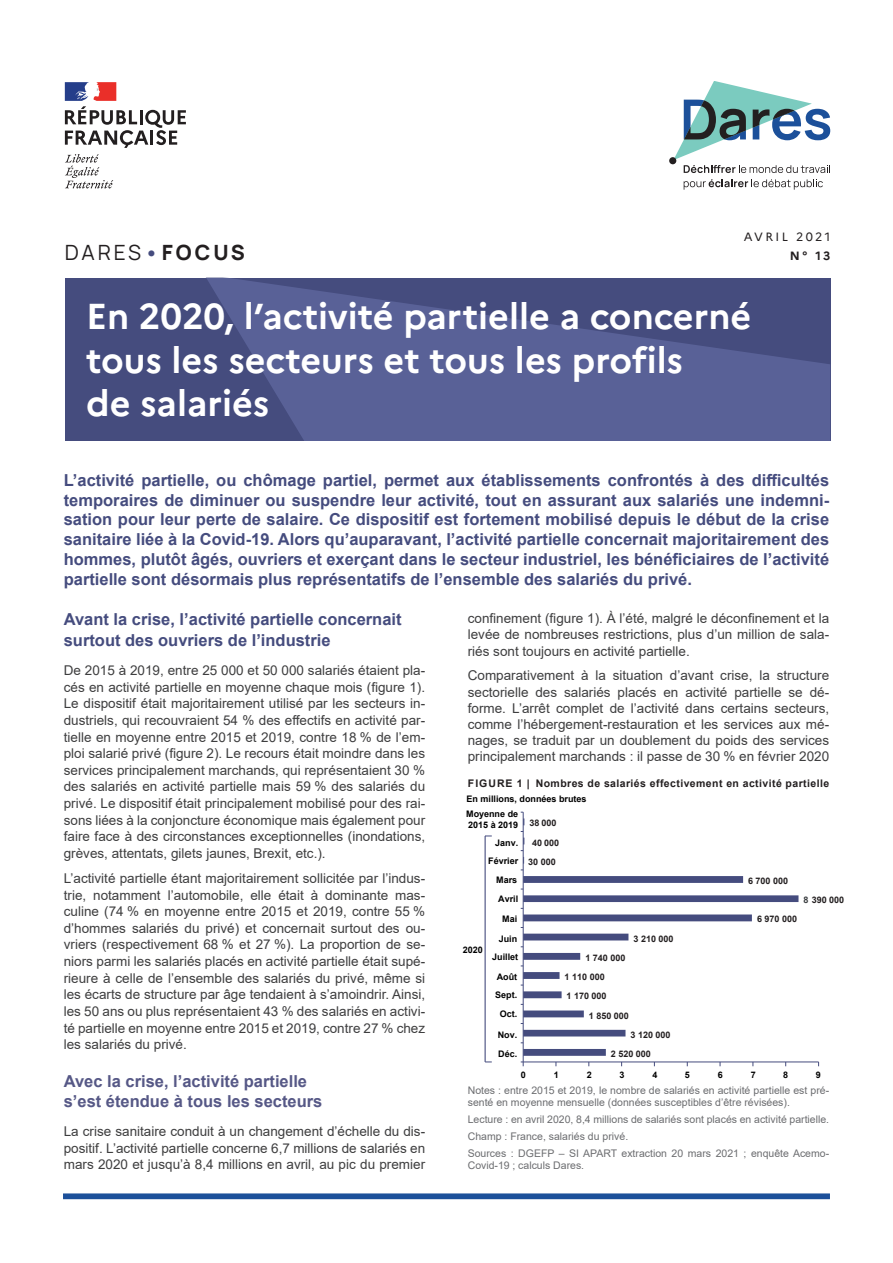
<style>
.page{position:relative;width:893px;height:1263px;background:#fff}
.page>*{position:absolute;margin:0;border:0;box-sizing:border-box;transform-origin:0 0}
.t1{font:700 36px/43.2px "Marianne";color:#fff}
.t2{font:21px "Manrope";letter-spacing:.13em;color:#231f20}
.t3{font:700 16.5px/19.8px "Arial";color:#454c7e;text-align:justify}
.t4{font:700 16.5px/20.2px "Arial";color:#565886}
.t5{font:13.5px/16.6px "Arial";color:#3e3e3f;text-align:justify}
.t6{font:12px "Marianne";letter-spacing:.2em;color:#231f20}
.t7{font:700 12px "Marianne";color:#231f20}
.t8{font:10.5px/16.8px "Arial";color:#6c6d70}
.t9{font:700 10.5px "Arial";letter-spacing:.04em;color:#231f20}
.t10{font:700 9px/19.2px "Arial";color:#000001}
.t11{font:700 9px "Arial";color:#231f20}
.s1{font-weight:700;color:#454c7e}
.s2{font-weight:800}
.s3{color:#36393c}
</style>
<div class="page">
<svg style="left:63px;top:1193px;width:767px;height:6px;background:#2d5da1"></svg>
<div style="left:65px;top:278px;width:765px;height:162px;background:#454c7e"></div>
<svg style="left:207px;top:278px;width:623px;height:162px;fill:#596197"></svg>
<div style="left:669px;top:157px;width:7px;height:7px;background:#231f20;border-radius:50%"></div>
<svg style="left:684px;top:179px;width:139px;height:10px"></svg>
<svg style="left:673px;top:81px;width:157px;height:92px"></svg>
<svg style="left:65px;top:154px;width:48px;height:34px"></svg>
<svg style="left:65px;top:82px;width:121px;height:66px"></svg>
<svg style="left:524px;top:818px;width:274px;height:238px"></svg>
<hr style="left:523px;top:1062px;width:296px;height:1px;background:#454c7e">
<hr style="left:523px;top:812px;width:1px;height:250px;background:#454c7e">
<hr style="left:485px;top:836px;width:1px;height:226px;background:#454c7e">
<h2 class="t2" style="left:65px;top:237px;width:182px">DARES<span class="s1">•</span><span class="s2">FOCUS</span></h2>
<p class="t6" style="left:744px;top:229px;width:88px">AVRIL 2021</p>
<p class="t7" style="left:790px;top:248px;width:42px">N° 13</p>
<h1 class="t1" style="left:86px;top:295px;width:667px">En 2020, l’activité partielle a concerné tous les secteurs et tous les profils<br>de salariés</h1>
<p class="t3" style="left:64px;top:470px;width:767px">L’activité partielle, ou chômage partiel, permet aux établissements confrontés à des difficultés temporaires de diminuer ou suspendre leur activité, tout en assurant aux salariés une indemni&shy;sation pour leur perte de salaire. Ce dispositif est fortement mobilisé depuis le début de la crise sanitaire liée à la Covid-19. Alors qu’auparavant, l’activité partielle concernait majoritairement des hommes, plutôt âgés, ouvriers et exerçant dans le secteur industriel, les bénéficiaires de l’activité partielle sont désormais plus représentatifs de l’ensemble des salariés du privé.</p>
<p class="t3" style="left:64px;top:610px;width:339px;line-height:20.2px">Avant la crise, l’activité partielle concernait surtout des ouvriers de l’industrie</p>
<p class="t5" style="left:64px;top:662px;width:363px">De 2015 à 2019, entre 25 000 et 50 000 salariés étaient pla&shy;cés en activité partielle en moyenne chaque mois (figure 1).<br>Le dispositif était majoritairement utilisé par les secteurs in&shy;dustriels, qui recouvraient 54 % des effectifs en activité par&shy;tielle en moyenne entre 2015 et 2019, contre 18 % de l’em&shy;ploi salarié privé (figure 2). Le recours était moindre dans les services principalement marchands, qui représentaient 30 % des salariés en activité partielle mais 59 % des salariés du privé. Le dispositif était principalement mobilisé pour des rai&shy;sons liées à la conjoncture économique mais également pour faire face à des circonstances exceptionnelles (inondations, grèves, attentats, gilets jaunes, Brexit, etc.).</p>
<p class="t5" style="left:64px;top:870px;width:363px">L’activité partielle étant majoritairement sollicitée par l’indus&shy;trie, notamment l’automobile, elle était à dominante mas&shy;culine (74 % en moyenne entre 2015 et 2019, contre 55 % d’hommes salariés du privé) et concernait surtout des ou&shy;vriers (respectivement 68 % et 27 %). La proportion de se&shy;niors parmi les salariés placés en activité partielle était supé&shy;rieure à celle de l’ensemble des salariés du privé, même si les écarts de structure par âge tendaient à s’amoindrir. Ainsi, les 50 ans ou plus représentaient 43 % des salariés en activi&shy;té partielle en moyenne entre 2015 et 2019, contre 27 % chez les salariés du privé.</p>
<p class="t4" style="left:64px;top:1071px;width:260px">Avec la crise, l’activité partielle s’est étendue à tous les secteurs</p>
<p class="t5" style="left:64px;top:1123px;width:363px">La crise sanitaire conduit à un changement d’échelle du dis&shy;positif. L’activité partielle concerne 6,7 millions de salariés en mars 2020 et jusqu’à 8,4 millions en avril, au pic du premier</p>
<p class="t5" style="left:468px;top:610px;width:363px;line-height:16.2px">confinement (figure 1). À l’été, malgré le déconfinement et la levée de nombreuses restrictions, plus d’un million de sala&shy;riés sont toujours en activité partielle.</p>
<p class="t5" style="left:468px;top:667px;width:363px;line-height:16.2px">Comparativement à la situation d’avant crise, la structure sectorielle des salariés placés en activité partielle se dé&shy;forme. L’arrêt complet de l’activité dans certains secteurs, comme l’hébergement-restauration et les services aux mé&shy;nages, se traduit par un doublement du poids des services principalement marchands : il passe de 30 % en février 2020</p>
<p class="t10" style="left:466px;top:789px;width:122px">En millions, données brutes</p>
<p class="t9" style="left:468px;top:776px;width:363px">FIGURE 1 | Nombres de salariés effectivement en activité partielle</p>
<p class="t10" style="left:466px;top:808px;width:54px;line-height:10.8px">Moyenne de<br>2015 à 2019</p>
<p class="t10" style="left:488px;top:833px;width:32px;line-height:18px;text-align:right">Janv.<br>Février</p>
<p class="t10" style="left:496px;top:870px;width:23px">Mars<br>Avril</p>
<p class="t10" style="left:499px;top:910px;width:20px;text-align:center">Mai<br>Juin</p>
<p class="t10" style="left:492px;top:947px;width:28px">Juillet</p>
<p class="t10" style="left:495px;top:968px;width:24px;line-height:18.1px">Août<br>Sept.</p>
<p class="t10" style="left:500px;top:1005px;width:19px">Oct.</p>
<p class="t10" style="left:498px;top:1025px;width:21px">Nov.<br>Déc.</p>
<p class="t10" style="left:463px;top:940px;width:22px">2020</p>
<p class="t11" style="left:529px;top:817px;width:29px">38 000</p>
<p class="t11" style="left:532px;top:836px;width:29px">40 000</p>
<p class="t11" style="left:528px;top:855px;width:29px">30 000</p>
<p class="t11" style="left:585px;top:951px;width:42px">1 740 000</p>
<p class="t11" style="left:565px;top:970px;width:42px">1 110 000</p>
<p class="t11" style="left:567px;top:990px;width:42px">1 170 000</p>
<p class="t11" style="left:634px;top:932px;width:42px">3 210 000</p>
<p class="t11" style="left:589px;top:1009px;width:42px">1 850 000</p>
<p class="t11" style="left:631px;top:1028px;width:42px">3 120 000</p>
<p class="t11" style="left:611px;top:1047px;width:42px">2 520 000</p>
<p class="t11" style="left:748px;top:874px;width:42px">6 700 000</p>
<p class="t11" style="left:804px;top:894px;width:42px"><span class="s3">8</span> 390 000</p>
<p class="t11" style="left:757px;top:913px;width:42px">6 970 000</p>
<p class="t10" style="left:521px;top:1065px;width:7px">0</p>
<p class="t10" style="left:554px;top:1065px;width:7px">1</p>
<p class="t10" style="left:587px;top:1065px;width:7px">2</p>
<p class="t10" style="left:619px;top:1065px;width:7px">3</p>
<p class="t10" style="left:653px;top:1065px;width:7px">4</p>
<p class="t10" style="left:685px;top:1065px;width:7px">5</p>
<p class="t10" style="left:718px;top:1065px;width:7px">6</p>
<p class="t10" style="left:751px;top:1065px;width:7px">7</p>
<p class="t10" style="left:783px;top:1065px;width:7px">8</p>
<p class="t10" style="left:816px;top:1065px;width:7px">9</p>
<p class="t8" style="left:468px;top:1083px;width:363px;line-height:12.6px">Notes : entre 2015 et 2019, le nombre de salariés en activité partielle est pré&shy;senté en moyenne mensuelle (données susceptibles d’être révisées).</p>
<p class="t8" style="left:468px;top:1111px;width:363px">Lecture : en avril 2020, 8,4 millions de salariés sont placés en activité partielle.<br>Champ : France, salariés du privé.<br>Sources : DGEFP – SI APART extraction 20 mars 2021 ; enquête Acemo-</p>
<p class="t8" style="left:468px;top:1157px;width:118px">Covid-19 ; calculs Dares.</p>
</div>
